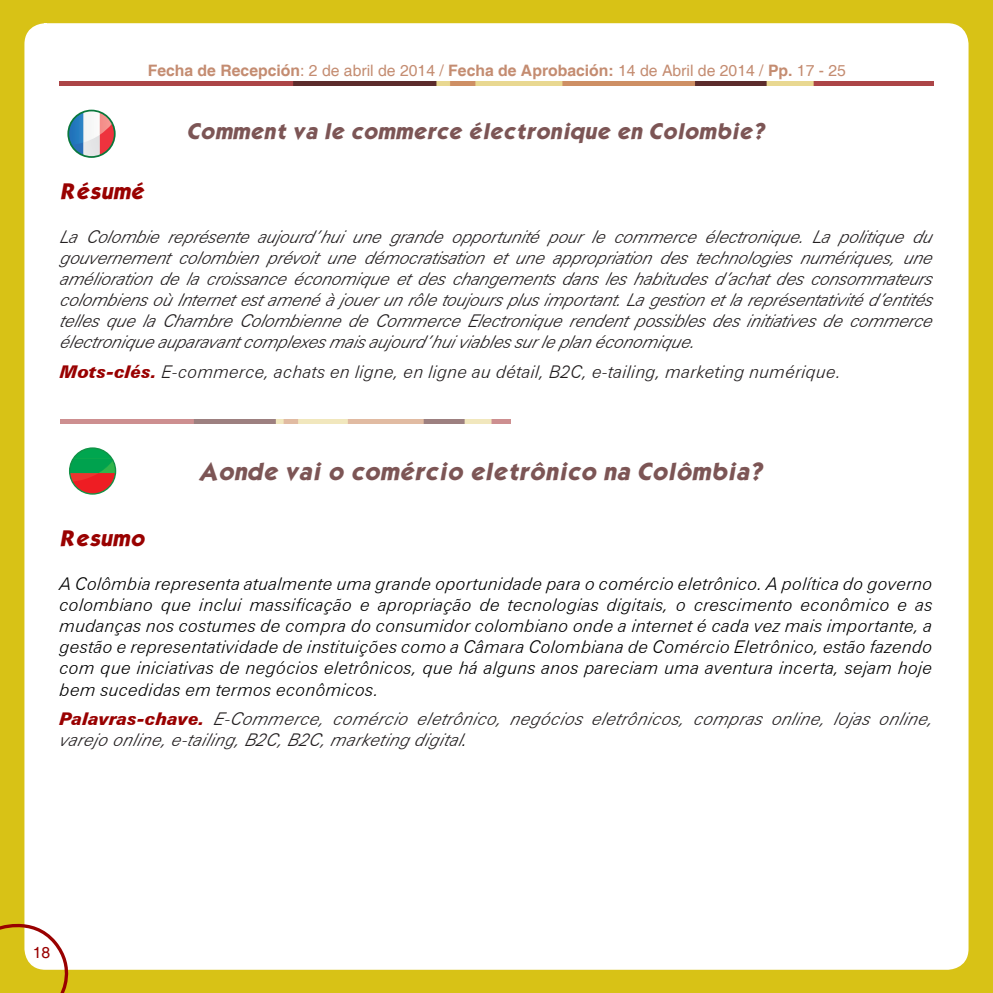
<style>
.page{position:relative;width:993px;height:993px;background:#fff}
.page>*{position:absolute;margin:0;border:0;box-sizing:border-box;transform-origin:0 0}
.t1{font:italic 21px "Kabel Bd Normal";color:#5c2b2b}
.t2{font:italic 19.25px "Kabel Bd Normal";color:#5c2b2b}
.t3{font:italic 19.25px "Kabel Bd Normal";color:#990100}
.parrafos_rev{font:italic 300 17.5px/21px "Zurich BT";letter-spacing:-.025em;color:#231f20}
.parrafos_rev-2{font:italic 300 17.5px/21px "Zurich BT";letter-spacing:.01em;color:#000;text-align:justify}
.parrafos_rev-3{font:italic 300 17.5px/21px "Zurich BT";letter-spacing:.005em;color:#231f20}
.t4{font:700 15.75px "Helvetica";color:#c48c71}
.t5{font:15.75px "Helvetica";color:#990100}
.s1{font-weight:400}
.s2{font-weight:900;color:#900}
.s3{color:#000}
</style>
<div class="page">
<div style="left:0;top:0;width:992px;height:991px;background:#d8c216"></div>
<div style="left:26px;top:25px;width:940px;height:942px;background:#fff;border-radius:19px"></div>
<div style="left:24px;top:23px;width:944px;height:946px;border:4px solid #fff;border-radius:19px"></div>
<svg style="left:0;top:914px;width:80px;height:78px"></svg>
<img style="left:60px;top:82px;width:872px;height:3px">
<img style="left:60px;top:419px;width:450px;height:4px">
<svg style="left:67px;top:110px;width:49px;height:48px"></svg>
<svg style="left:69px;top:447px;width:47px;height:47px"></svg>
<p class="t4" style="left:148px;top:61px;width:699px">Fecha de Recepción<span class="s1">: 2 de abril de 2014 /</span> Fecha de Aprobación: <span class="s1">14 de Abril de 2014 /</span> Pp. <span class="s1">17 - 25</span></p>
<p class="t2" style="left:186px;top:117px;width:584px">Comment va le commerce électronique en Colombie?</p>
<p class="t3" style="left:60px;top:177px;width:90px">Résumé</p>
<p class="parrafos_rev" style="left:60px;top:226px;width:877px">La Colombie représente aujourd’hui une grande opp ortunité p our le commerce électronique. La p olitique du gouvernement colombien prévoit une démocratisation et une appropriation des technologies numériques, une amélioration de la croissance économique et des changements dans les habitudes d’achat des consommateurs colombiens où Internet es t amené à jouer un rôle toujours plus imp ortant. La ges tion et la représentativité d’entités telles que la Chambre Colombienne de Commerce Electronique rendent p ossibles des initiatives de commerce électronique auparavantcomplexes mais aujourd’huiviables surle plan économique.</p>
<p class="parrafos_rev-3" style="left:60px;top:361px;width:782px"><span class="s2">Mots-clés.</span> E-commerce, achats en ligne, en ligne au détail, B2C, e-tailing, marketing numérique.</p>
<p class="t1" style="left:197px;top:456px;width:570px">Aonde vai o comércio eletrônico na Colômbia?</p>
<p class="t3" style="left:60px;top:524px;width:91px">Resumo</p>
<p class="parrafos_rev-2" style="left:60px;top:573px;width:874px">A Colômbia representa atualmente uma grande oportunidade para o comércio eletrônico. A política do governo colombiano que inclui massificação e apropriação de tecnologias digitais, o crescimento econômico e as mudanças nos costumes de compra do consumidor colombiano onde a internet é cada vez mais importante, a gestão e representatividade de instituições como a Câmara Colombiana de Comércio Eletrônico, estão fazendo com que iniciativas de negócios eletrônicos, que há alguns anos pareciam uma aventura incerta, sejam hoje bem sucedidas em termos econômicos.</p>
<p class="parrafos_rev-3" style="left:60px;top:708px;width:874px"><span class="s2">Pa la vra s - c h a ve .</span> E-Commerce, comércio eletrônico, negócios eletrônicos, compras online, lojas online, varejo online, e-tailing, B2 C, B2 C, marketing dig ital<span class="s3">.</span></p>
<p class="t5" style="left:33px;top:942px;width:19px">18</p>
</div>
